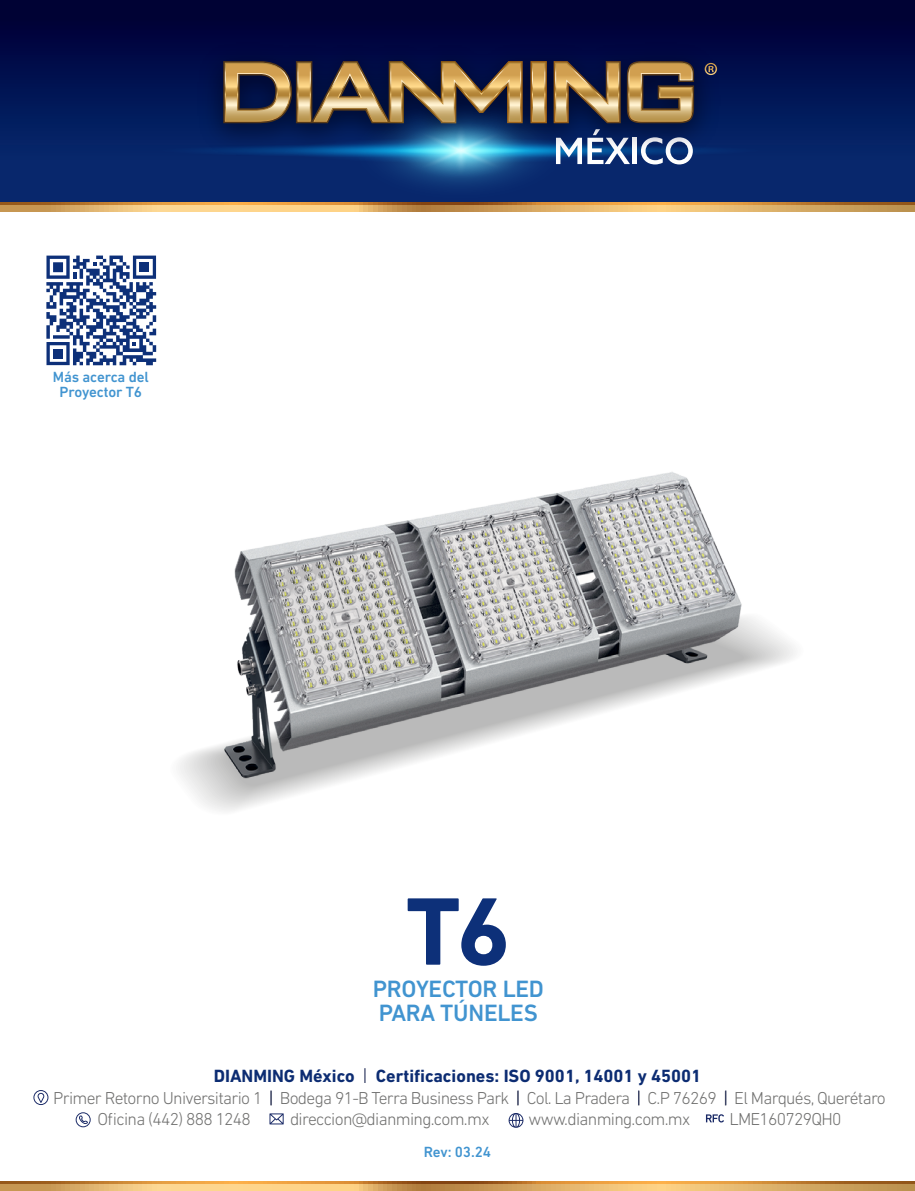
<style>
.page{position:relative;width:915px;height:1191px;background:#fff}
.page>*{position:absolute;margin:0;border:0;box-sizing:border-box;transform-origin:0 0}
.t1{font:700 97.5px "DIN Next LT Pro";color:#0d3079}
.t2{font:500 24px "DIN Next LT Pro";letter-spacing:-.01em;color:#4194d0}
.t3{font:700 18px "DIN Next LT Pro";color:#0c2c72}
.t4{font:300 17.55px/21px "DIN Next LT Pro";letter-spacing:-.04em;color:#70706f}
.t5{font:500 15px "DIN Next LT Pro";letter-spacing:-.01em;color:#4194d0}
</style>
<div class="page">
<div style="left:0;top:0;width:914px;height:207px;background:linear-gradient(to bottom,#003,#083078)"></div>
<img style="left:168px;top:14px;width:580px;height:47px">
<svg style="left:152px;top:61px;width:616px;height:141px;background:#334567"></svg>
<svg style="left:269px;top:1113px;width:14px;height:11px"></svg>
<svg style="left:508px;top:1113px;width:15px;height:14px"></svg>
<svg style="left:76px;top:1112px;width:15px;height:15px"></svg>
<svg style="left:33px;top:1090px;width:15px;height:15px"></svg>
<svg style="left:706px;top:1114px;width:17px;height:8px"></svg>
<svg style="left:270px;top:1090px;width:1px;height:15px"></svg>
<svg style="left:364px;top:1068px;width:1px;height:15px"></svg>
<svg style="left:517px;top:1090px;width:1px;height:15px"></svg>
<svg style="left:638px;top:1090px;width:1px;height:15px"></svg>
<svg style="left:725px;top:1090px;width:1px;height:15px"></svg>
<img style="left:234px;top:472px;width:508px;height:140px">
<svg style="left:218px;top:633px;width:535px;height:157px"></svg>
<svg style="left:224px;top:635px;width:523px;height:153px"></svg>
<svg style="left:226px;top:636px;width:519px;height:151px"></svg>
<svg style="left:228px;top:637px;width:515px;height:149px"></svg>
<svg style="left:0;top:205px;width:914px;height:7px;background:#e0b46e"></svg>
<svg style="left:0;top:202px;width:914px;height:3px;background:#c88131"></svg>
<svg style="left:0;top:1183px;width:914px;height:8px;background:#ddae66"></svg>
<svg style="left:0;top:1181px;width:914px;height:2px;background:#c88131"></svg>
<svg style="left:46px;top:255px;width:110px;height:110px"></svg>
<div style="left:53px;top:348px;width:10px;height:10px;background:#0d3079"></div>
<p class="t5" style="left:53px;top:368px;width:97px">Más acerca del</p>
<p class="t5" style="left:60px;top:383px;width:84px">Proyector T6</p>
<p class="t1" style="left:406px;top:874px;width:106px">T6</p>
<p class="t2" style="left:372px;top:974px;width:173px">PROYECTOR LED</p>
<p class="t2" style="left:378px;top:998px;width:160px">PARA TÚNELES</p>
<p class="t3" style="left:213px;top:1065px;width:489px">DIANMING México Certificaciones: ISO 9001, 14001 y 45001</p>
<p class="t4" style="left:98px;top:1087px;width:789px;text-indent:-44px">Primer Retorno Universitario 1 | Bodega 91-B Terra Business Park | Col. La Pradera | C.P 76269 | El Marqués, Querétaro<br>Oficina (442) 888 1248</p>
<p class="t4" style="left:290px;top:1108px;width:201px">direccion@dianming.com.mx</p>
<p class="t4" style="left:528px;top:1108px;width:163px">www.dianming.com.mx</p>
<p class="t4" style="left:729px;top:1108px;width:114px">LME160729QH0</p>
<p class="t5" style="left:424px;top:1143px;width:69px">Rev: 03.24</p>
</div>
